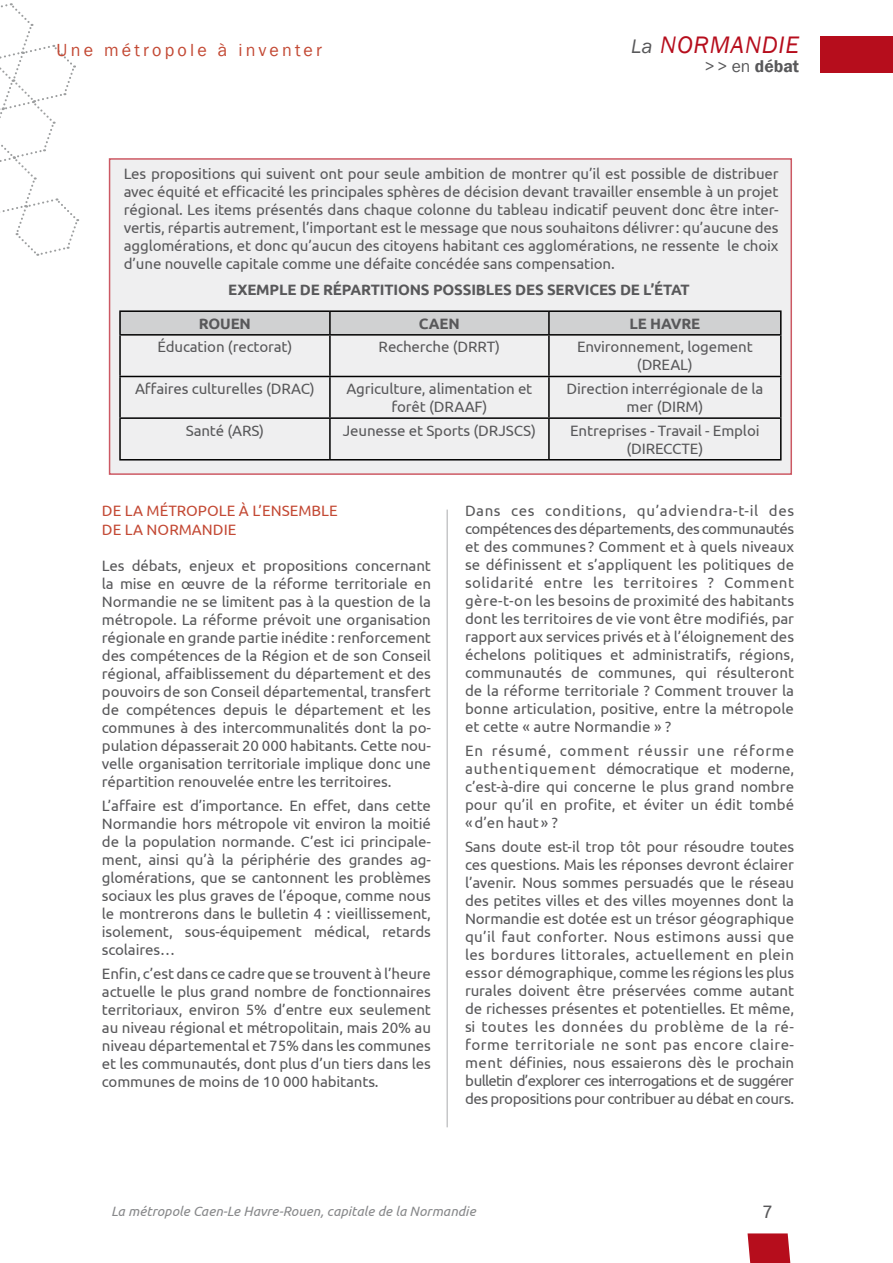
<style>
.page{position:relative;width:893px;height:1263px;background:#fff}
.page>*{position:absolute;margin:0;border:0;box-sizing:border-box;transform-origin:0 0}
.t1{font:italic 24.6px "Franklin Gothic";letter-spacing:.03em;color:#b60d1c}
.t2{font:18px "Franklin Gothic";letter-spacing:.18em;color:#c34934}
.t3{font:18px "Ubuntu";color:#58585a}
.t4{font:600 17.55px "Franklin Gothic";color:#58585a}
.t5{font:15px/18px "Ubuntu";letter-spacing:-.01em;color:#58585a;text-align:justify}
.t6{font:700 15px "Ubuntu";letter-spacing:-.01em;color:#58585a}
.t7{font:15px/18.8px "Ubuntu";color:#c34934}
.t8{font:italic 13.5px "Ubuntu";color:#87888a}
.s1{font-size:20.1px;color:#58585a}
.s2{font-weight:400}
</style>
<div class="page">
<div style="left:109px;top:158px;width:683px;height:317px;background:#e9e9ea"></div>
<hr style="left:446px;top:510px;width:2px;height:617px;background:#c6c7c8">
<svg style="left:0;top:3px;width:79px;height:253px"></svg>
<svg style="left:747px;top:1233px;width:44px;height:30px"></svg>
<div style="left:820px;top:36px;width:73px;height:37px;background:#b60d1c"></div>
<div style="left:121px;top:312px;width:659px;height:22px;background:#d0d1d2"></div>
<hr style="left:119px;top:310px;width:211px;height:2px;background:#000">
<hr style="left:119px;top:312px;width:2px;height:22px;background:#000">
<hr style="left:330px;top:310px;width:219px;height:2px;background:#000">
<hr style="left:329px;top:312px;width:2px;height:22px;background:#000">
<hr style="left:549px;top:310px;width:233px;height:2px;background:#000">
<hr style="left:548px;top:312px;width:2px;height:22px;background:#000">
<hr style="left:780px;top:312px;width:2px;height:22px;background:#000">
<hr style="left:119px;top:334px;width:211px;height:2px;background:#000">
<hr style="left:119px;top:336px;width:2px;height:40px;background:#000">
<hr style="left:330px;top:334px;width:219px;height:2px;background:#000">
<hr style="left:329px;top:336px;width:2px;height:40px;background:#000">
<hr style="left:549px;top:334px;width:233px;height:2px;background:#000">
<hr style="left:548px;top:336px;width:2px;height:40px;background:#000">
<hr style="left:780px;top:336px;width:2px;height:40px;background:#000">
<hr style="left:119px;top:376px;width:211px;height:1px;background:#000">
<hr style="left:119px;top:377px;width:2px;height:40px;background:#000">
<hr style="left:330px;top:376px;width:219px;height:1px;background:#000">
<hr style="left:329px;top:377px;width:2px;height:40px;background:#000">
<hr style="left:549px;top:376px;width:233px;height:1px;background:#000">
<hr style="left:548px;top:377px;width:2px;height:40px;background:#000">
<hr style="left:780px;top:377px;width:2px;height:40px;background:#000">
<hr style="left:119px;top:417px;width:211px;height:2px;background:#000">
<hr style="left:119px;top:419px;width:2px;height:40px;background:#000">
<hr style="left:330px;top:417px;width:219px;height:2px;background:#000">
<hr style="left:329px;top:419px;width:2px;height:40px;background:#000">
<hr style="left:549px;top:417px;width:233px;height:2px;background:#000">
<hr style="left:548px;top:419px;width:2px;height:40px;background:#000">
<hr style="left:780px;top:419px;width:2px;height:40px;background:#000">
<hr style="left:119px;top:459px;width:211px;height:1px;background:#000">
<hr style="left:330px;top:459px;width:219px;height:1px;background:#000">
<hr style="left:549px;top:459px;width:233px;height:1px;background:#000">
<p class="t2" style="left:57px;top:38px;width:267px">Une métropole à inventer</p>
<h1 class="t1" style="left:631px;top:30px;width:169px"><span class="s1">LA</span> NORMANDIE</h1>
<p class="t4" style="left:705px;top:55px;width:96px"><span class="s2">&gt; &gt; en</span> débat</p>
<p class="t5" style="left:124px;top:165px;width:656px">Les propositions qui suivent ont pour seule ambition de montrer qu’il est possible de distribuer avec équité et efficacité les principales sphères de décision devant travailler ensemble à un projet régional. Les items présentés dans chaque colonne du tableau indicatif peuvent donc être inter&shy;vertis, répartis autrement, l’important est le message que nous souhaitons délivrer: qu’aucune des agglomérations, et donc qu’aucun des citoyens habitant ces agglomérations, ne ressente le choix d’une nouvelle capitale comme une défaite concédée sans compensation.</p>
<p class="t6" style="left:228px;top:280px;width:30px">EXEMPLE</p>
<p class="t6" style="left:300px;top:280px;width:53px">DE RÉPAR</p>
<p class="t6" style="left:371px;top:280px;width:39px">TITIONS</p>
<p class="t6" style="left:433px;top:280px;width:11px">POSS</p>
<p class="t6" style="left:471px;top:280px;width:15px">IBLES</p>
<p class="t6" style="left:515px;top:280px;width:10px">DES</p>
<p class="t6" style="left:547px;top:280px;width:11px">SERV</p>
<p class="t6" style="left:585px;top:280px;width:15px">ICES</p>
<p class="t6" style="left:620px;top:280px;width:71px">DE L’ÉTAT</p>
<p class="t6" style="left:199px;top:314px;width:54px">ROUEN</p>
<p class="t6" style="left:419px;top:314px;width:42px">CAEN</p>
<p class="t6" style="left:629px;top:314px;width:72px">LE HAVRE</p>
<p class="t5" style="left:158px;top:338px;width:136px">éducation (rectorat)</p>
<p class="t5" style="left:379px;top:338px;width:89px">Recherche (DRRT</p>
<p class="t5" style="left:495px;top:338px;width:6px">)</p>
<p class="t5" style="left:637px;top:338px;width:117px;text-indent:-60px">Environnement, logement (DREAL</p>
<p class="t5" style="left:688px;top:356px;width:6px">)</p>
<p class="t5" style="left:135px;top:379px;width:147px">Affaires culturelles (DRAC</p>
<p class="t5" style="left:310px;top:379px;width:6px">)</p>
<p class="t5" style="left:391px;top:379px;width:142px;text-indent:-45px">Agriculture, alimentation et forêt (DRAAF</p>
<p class="t5" style="left:482px;top:397px;width:6px">)</p>
<p class="t5" style="left:626px;top:379px;width:138px;text-indent:-60px">direction interrégionale de la mer (DIRM</p>
<p class="t5" style="left:698px;top:397px;width:6px">)</p>
<p class="t5" style="left:186px;top:421px;width:80px">Santé (ARS)</p>
<p class="t5" style="left:343px;top:421px;width:195px">Jeunesse et Sports (DRJSCS)</p>
<p class="t5" style="left:626px;top:421px;width:135px;text-indent:-56px">Entreprises - Travail - Emploi (DIRECCTE</p>
<p class="t5" style="left:698px;top:439px;width:6px">)</p>
<p class="t7" style="left:102px;top:501px;width:237px">De la métropole à l’ensemble de la Normandie</p>
<p class="t5" style="left:102px;top:556px;width:331px">Les débats, enjeux et propositions concernant la mise en œuvre de la réforme territoriale en Normandie ne se limitent pas à la question de la métropole. La réforme prévoit une organisation régionale en grande partie inédite : renforcement des compétences de la Région et de son Conseil régional, affaiblissement du département et des pouvoirs de son Conseil départemental, transfert de compétences depuis le département et les communes à des intercommunalités dont la po&shy;pulation dépasserait 20 000 habitants. Cette nou&shy;velle organisation territoriale implique donc une répartition renouvelée entre les territoires.</p>
<p class="t5" style="left:102px;top:796px;width:331px">L’affaire est d’importance. En effet, dans cette Normandie hors métropole vit environ la moitié de la population normande. C’est ici principale&shy;ment, ainsi qu’à la périphérie des grandes ag&shy;glomérations, que se cantonnent les problèmes sociaux les plus graves de l’époque, comme nous le montrerons dans le bulletin 4 : vieillissement, isolement, sous-équipement médical, retards scolaires…</p>
<p class="t5" style="left:102px;top:964px;width:331px">Enfin, c’est dans ce cadre que se trouvent à l’heure actuelle le plus grand nombre de fonctionnaires territoriaux, environ 5% d’entre eux seulement au niveau régional et métropolitain, mais 20% au niveau départemental et 75% dans les communes et les communautés, dont plus d’un tiers dans les communes de moins de 10 000 habitants.</p>
<p class="t5" style="left:465px;top:501px;width:331px">Dans ces conditions, qu’adviendra-t-il des compétences des départements, des communautés et des communes ? Comment et à quels niveaux se définissent et s’appliquent les politiques de solidarité entre les territoires ? Comment gère-t-on les besoins de proximité des habitants dont les territoires de vie vont être modifiés, par rapport aux services privés et à l’éloignement des échelons politiques et administratifs, régions, communautés de communes, qui résulteront de la réforme territoriale ? Comment trouver la bonne articulation, positive, entre la métropole et cette « autre Normandie » ?</p>
<p class="t5" style="left:465px;top:741px;width:331px">En résumé, comment réussir une réforme authentiquement démocratique et moderne, c’est-à-dire qui concerne le plus grand nombre pour qu’il en profite, et éviter un édit tombé «d’en haut» ?</p>
<p class="t5" style="left:465px;top:837px;width:331px">Sans doute est-il trop tôt pour résoudre toutes ces questions. Mais les réponses devront éclairer l’avenir. Nous sommes persuadés que le réseau des petites villes et des villes moyennes dont la Normandie est dotée est un trésor géographique qu’il faut conforter. Nous estimons aussi que les bordures littorales, actuellement en plein essor démographique, comme les régions les plus rurales doivent être préservées comme autant de richesses présentes et potentielles. Et même, si toutes les données du problème de la ré&shy;forme territoriale ne sont pas encore claire&shy;ment définies, nous essaierons dès le prochain bulletin d’explorer ces interrogations et de suggérer des propositions pour contribuer au débat en cours.</p>
<p class="t8" style="left:111px;top:1203px;width:366px">La métropole Caen-Le Havre-Rouen, capitale de la Normandie</p>
<p class="t3" style="left:762px;top:1201px;width:12px">7</p>
</div>
